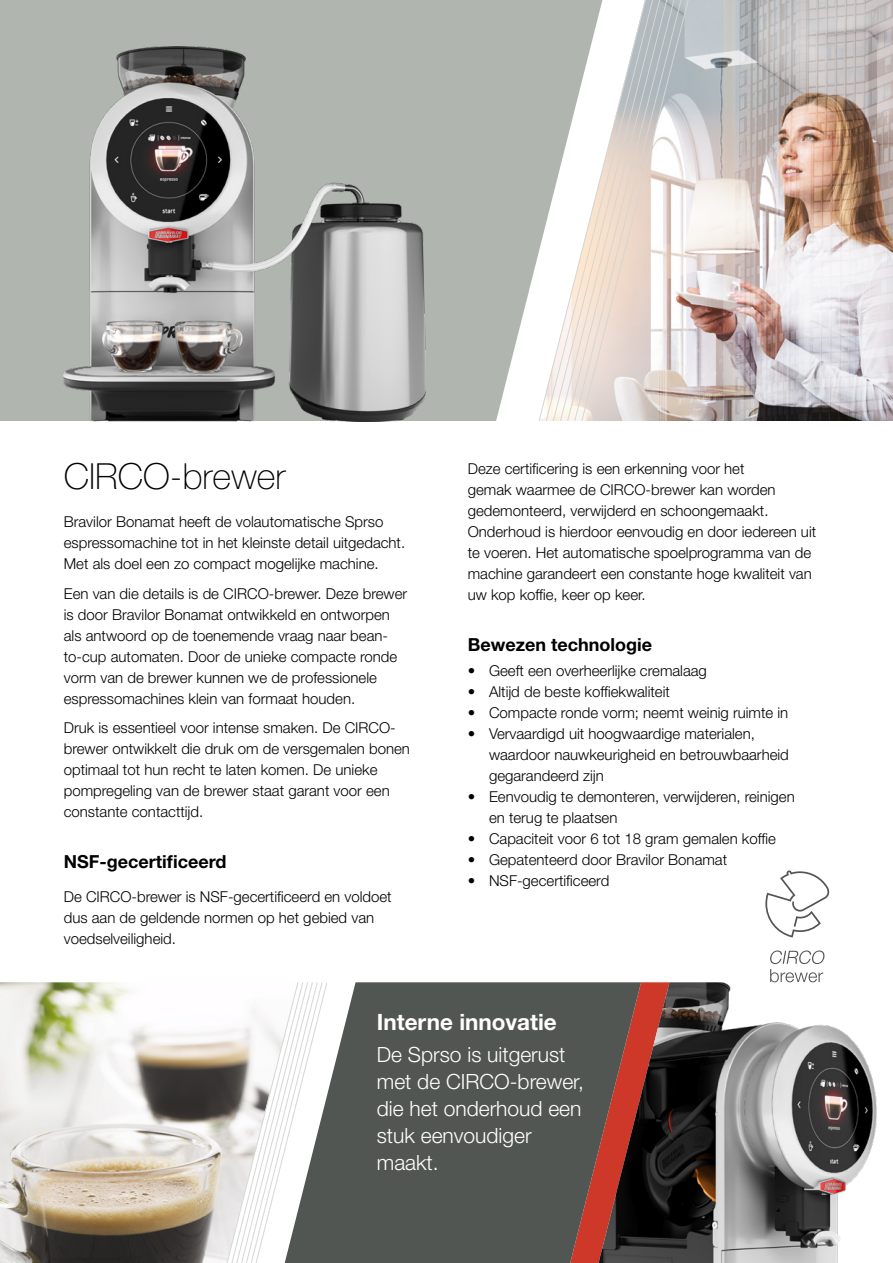
<style>
.page{position:relative;width:893px;height:1263px;background:#fff}
.page>*{position:absolute;margin:0;border:0;box-sizing:border-box;transform-origin:0 0}
.t1{font:100 36px "Helvetica Neue LT Pro";color:#000}
.t2{font:700 22.5px "Helvetica Neue LT Pro";color:#fff}
.t3{font:300 21px/27px "Helvetica Neue LT Pro";color:#fff}
.t4{font:700 18px "Helvetica Neue LT Pro";color:#000}
.t5{font:300 15px/21px "Helvetica Neue LT Pro";color:#000}
</style>
<div class="page">
<div style="left:0;top:0;width:539px;height:421px;background:#b0b5b0"></div>
<div style="left:327px;top:982px;width:271px;height:281px;background:#525652"></div>
<img style="left:598px;top:982px;width:279px;height:281px">
<img style="left:0;top:982px;width:224px;height:281px">
<img style="left:692px;top:0;width:201px;height:421px">
<img style="left:64px;top:46px;width:361px;height:375px">
<svg style="left:770px;top:950px;width:55px;height:32px"></svg>
<svg style="left:765px;top:870px;width:64px;height:67px"></svg>
<svg style="left:224px;top:982px;width:103px;height:281px"></svg>
<svg style="left:539px;top:0;width:6px;height:421px"></svg>
<svg style="left:545px;top:0;width:7px;height:421px"></svg>
<svg style="left:552px;top:0;width:7px;height:421px"></svg>
<svg style="left:559px;top:0;width:7px;height:421px"></svg>
<svg style="left:566px;top:0;width:8px;height:421px"></svg>
<svg style="left:574px;top:0;width:7px;height:421px"></svg>
<svg style="left:581px;top:0;width:111px;height:421px"></svg>
<h1 class="t1" style="left:64px;top:455px;width:223px">CIRCO-brewer</h1>
<p class="t5" style="left:64px;top:511px;width:343px">Bravilor Bonamat heeft de volautomatische Sprso espressomachine tot in het kleinste detail uitgedacht.<br>Met als doel een zo compact mogelijke machine.</p>
<p class="t5" style="left:64px;top:583px;width:345px">Een van die details is de CIRCO-brewer. Deze brewer is door Bravilor Bonamat ontwikkeld en ontworpen als antwoord op de toenemende vraag naar bean&shy;to-cup automaten. Door de unieke compacte ronde vorm van de brewer kunnen we de professionele espressomachines klein van formaat houden.</p>
<p class="t5" style="left:64px;top:717px;width:348px">Druk is essentieel voor intense smaken. De CIRCO&shy;brewer ontwikkelt die druk om de versgemalen bonen optimaal tot hun recht te laten komen. De unieke pompregeling van de brewer staat garant voor een constante contacttijd.</p>
<p class="t4" style="left:64px;top:850px;width:164px">NSF-gecertificeerd</p>
<p class="t5" style="left:64px;top:885px;width:329px">De CIRCO-brewer is NSF-gecertificeerd en voldoet dus aan de geldende normen op het gebied van voedselveiligheid.</p>
<p class="t5" style="left:468px;top:458px;width:350px">Deze certificering is een erkenning voor het<br>gemak waarmee de CIRCO-brewer kan worden gedemonteerd, verwijderd en schoongemaakt.<br>Onderhoud is hierdoor eenvoudig en door iedereen uit te voeren. Het automatische spoelprogramma van de machine garandeert een constante hoge kwaliteit van uw kop koffie, keer op keer.</p>
<p class="t4" style="left:468px;top:633px;width:186px">Bewezen technologie</p>
<p class="t5" style="left:468px;top:660px;width:241px">• Geeft een overheerlijke cremalaag</p>
<p class="t5" style="left:468px;top:681px;width:204px">• Altijd de beste koffiekwaliteit</p>
<p class="t5" style="left:468px;top:702px;width:322px">• Compacte ronde vorm; neemt weinig ruimte in</p>
<p class="t5" style="left:489px;top:723px;width:301px;text-indent:-21px">• Vervaardigd uit hoogwaardige materialen, waardoor nauwkeurigheid en betrouwbaarheid gegarandeerd zijn</p>
<p class="t5" style="left:489px;top:786px;width:307px;text-indent:-21px">• Eenvoudig te demonteren, verwijderen, reinigen en terug te plaatsen</p>
<p class="t5" style="left:468px;top:828px;width:310px">• Capaciteit voor 6 tot 18 gram gemalen koffie</p>
<p class="t5" style="left:468px;top:849px;width:261px">• Gepatenteerd door Bravilor Bonamat</p>
<p class="t5" style="left:468px;top:870px;width:143px">• NSF-gecertificeerd</p>
<h2 class="t2" style="left:377px;top:1008px;width:181px">Interne innovatie</h2>
<h3 class="t3" style="left:377px;top:1040px;width:208px">De Sprso is uitgerust met de CIRCO-brewer, die het onderhoud een stuk eenvoudiger maakt.</h3>
</div>
